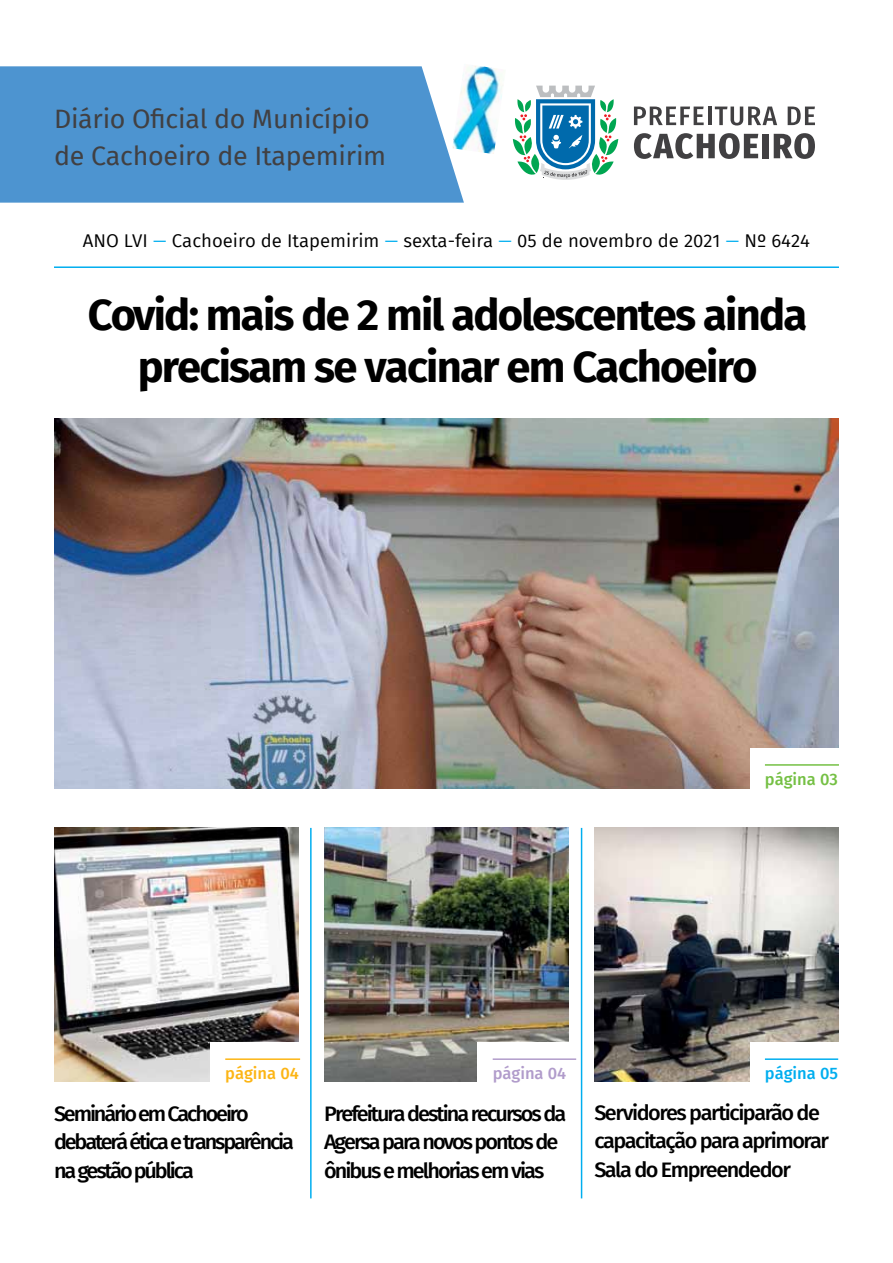
<style>
.page{position:relative;width:893px;height:1263px;background:#fff}
.page>*{position:absolute;margin:0;border:0;box-sizing:border-box;transform-origin:0 0}
.t1{font:700 43.5px/52.5px "Fira Sans";letter-spacing:-.04em;color:#000;text-align:center}
.t2{font:25.95px/37.5px "Fira Sans";letter-spacing:-.01em;color:#414042}
.t3{font:500 21px/28.5px "Fira Sans";letter-spacing:-.09em;color:#000}
.t4{font:500 21px/28.5px "Fira Sans";letter-spacing:-.07em;color:#000}
.t5{font:18px "Fira Sans";color:#000}
.t6{font:500 16.5px "Fira Sans";color:#fcb515}
.t7{font:500 16.5px "Fira Sans";color:#b19ccb}
.t8{font:500 16.5px "Fira Sans";color:#00aeef}
.t9{font:500 16.5px "Fira Sans";color:#75c044}
.s1{color:#00aeef}
</style>
<div class="page">
<img style="left:594px;top:828px;width:245px;height:253px">
<img style="left:54px;top:418px;width:785px;height:371px">
<div style="left:0;top:66px;width:464px;height:137px;background:#4d94d0"></div>
<img style="left:54px;top:828px;width:245px;height:253px">
<div style="left:210px;top:1042px;width:103px;height:41px;background:#fff"></div>
<hr style="left:225px;top:1058px;width:75px;height:2px;background:#fcb515">
<img style="left:324px;top:828px;width:245px;height:253px">
<div style="left:478px;top:1042px;width:111px;height:41px;background:#fff"></div>
<hr style="left:493px;top:1058px;width:83px;height:2px;background:#b19ccb">
<div style="left:750px;top:1042px;width:101px;height:41px;background:#fff"></div>
<hr style="left:765px;top:1058px;width:73px;height:2px;background:#00aeef">
<hr style="left:54px;top:266px;width:785px;height:2px;background:#00aeef">
<hr style="left:581px;top:828px;width:1px;height:370px;background:#00aeef">
<div style="left:750px;top:748px;width:102px;height:41px;background:#fff"></div>
<hr style="left:765px;top:764px;width:74px;height:2px;background:#75c044">
<hr style="left:310px;top:828px;width:2px;height:370px;background:#00aeef">
<svg style="left:513px;top:86px;width:105px;height:94px"></svg>
<svg style="left:634px;top:107px;width:70px;height:18px"></svg>
<hr style="left:708px;top:107px;width:3px;height:18px;background:#414042">
<svg style="left:715px;top:107px;width:62px;height:19px"></svg>
<svg style="left:788px;top:107px;width:27px;height:18px"></svg>
<svg style="left:634px;top:133px;width:124px;height:26px"></svg>
<div style="left:762px;top:134px;width:7px;height:24px;background:#414042"></div>
<svg style="left:774px;top:133px;width:41px;height:26px"></svg>
<img style="left:452px;top:66px;width:51px;height:88px">
<p class="t2" style="left:54px;top:99px;width:334px">Diário Oficial do Município de Cachoeiro de Itapemirim</p>
<p class="t5" style="left:83px;top:227px;width:729px">ANO LVI <span class="s1">–</span> Cachoeiro de Itapemirim <span class="s1">–</span> sexta-feira <span class="s1">–</span> 05 de novembro de 2021 <span class="s1">–</span> Nº 6424</p>
<h1 class="t1" style="left:88px;top:285px;width:721px">Covid: mais de 2 mil adolescentes ainda precisam se vacinar em Cachoeiro</h1>
<p class="t9" style="left:765px;top:766px;width:74px">página 03</p>
<p class="t6" style="left:225px;top:1060px;width:75px">página 04</p>
<p class="t7" style="left:493px;top:1060px;width:75px">página 04</p>
<p class="t8" style="left:765px;top:1060px;width:75px">página 05</p>
<p class="t3" style="left:54px;top:1098px;width:242px">Seminário em Cachoeiro debaterá ética e transparência na gestão pública</p>
<p class="t3" style="left:324px;top:1098px;width:244px">Prefeitura destina recursos da<br>Agersa para novos pontos de ônibus e melhorias em vias</p>
<p class="t4" style="left:594px;top:1097px;width:236px">Servidores participarão de capacitação para aprimorar<br>Sala do Empreendedor</p>
</div>
